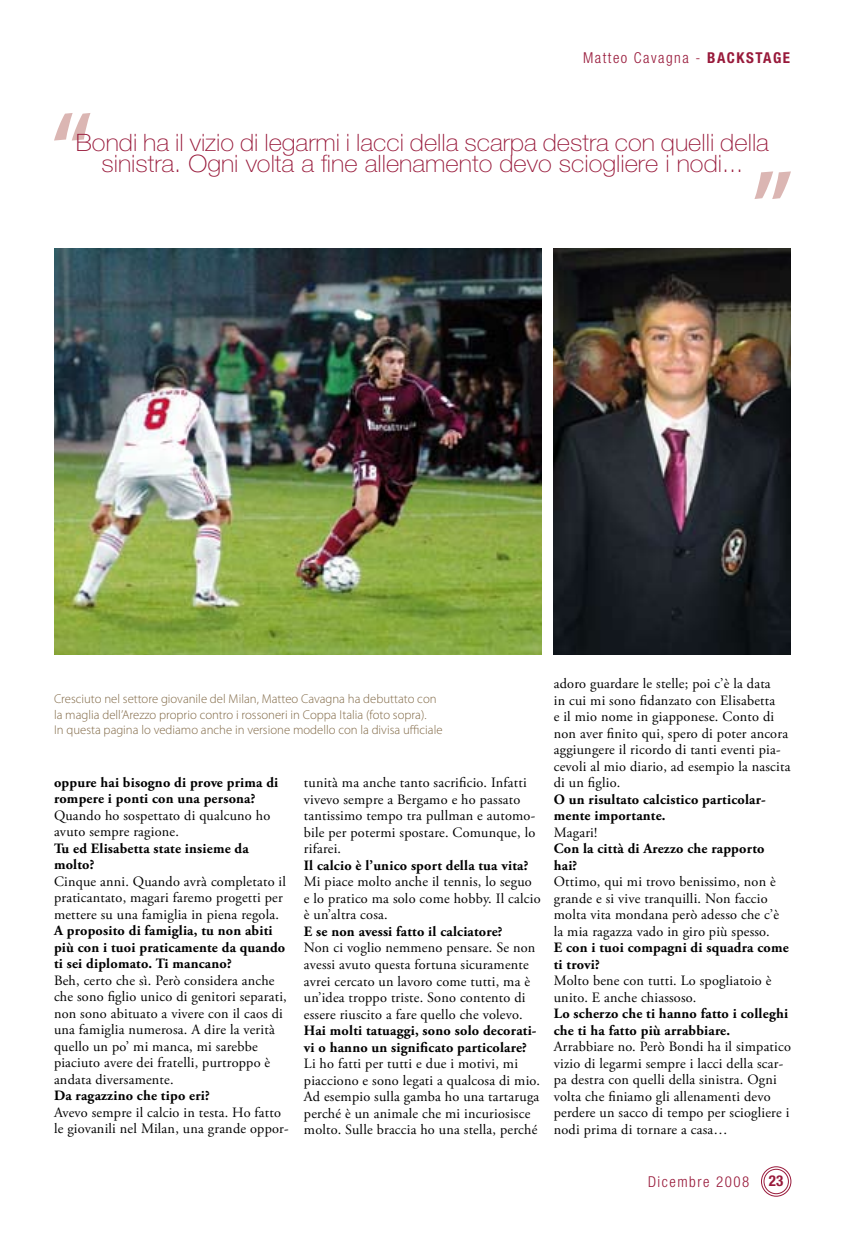
<style>
.page{position:relative;width:842px;height:1238px;background:#fff}
.page>*{position:absolute;margin:0;border:0;box-sizing:border-box;transform-origin:0 0}
.t1{font:100 24px/21px "Helvetica Neue LT Std";color:#98193a;text-align:center;scale:1.06 1}
.t2{font:300 condensed 15px "Helvetica Neue LT Std";letter-spacing:.1em;color:#98193a}
.t3{font:700 condensed 15px "Helvetica Neue LT Std";color:#98193a}
.t4{font:14.25px/16.5px "Adobe Garamond Pro";letter-spacing:.015em;color:#000}
.t5{font:700 14.25px/16.5px "Adobe Garamond Pro";letter-spacing:.015em;color:#000}
.t6{font:300 12.75px/15.3px "Myriad Pro";color:#806845}
.s1{font-weight:700}
</style>
<div class="page">
<div style="left:761px;top:1166px;width:30px;height:30px;border:1px solid #98193a;border-radius:50%"></div>
<div style="left:764px;top:1168px;width:25px;height:25px;border:1px solid #98193a;border-radius:50%"></div>
<img style="left:554px;top:248px;width:237px;height:406px">
<img style="left:54px;top:248px;width:487px;height:406px">
<svg style="left:54px;top:113px;width:36px;height:27px"></svg>
<svg style="left:754px;top:171px;width:37px;height:28px"></svg>
<p class="t2" style="left:583px;top:49px;width:208px">Matteo Cavagna - <span class="s1">BACKSTAGE</span></p>
<h1 class="t1" style="left:76px;top:132px;width:655px">Bondi ha il vizio di legarmi i lacci della scarpa destra con quelli della sinistra. Ogni volta a fine allenamento devo sciogliere i nodi...</h1>
<p class="t6" style="left:54px;top:691px;width:390px">Cresciuto nel settore giovanile del Milan, Matteo Cavagna ha debuttato con la maglia dell’Arezzo proprio contro i rossoneri in Coppa Italia (foto sopra).<br>In questa pagina lo vediamo anche in versione modello con la divisa ufficiale</p>
<p class="t5" style="left:54px;top:774px;width:226px">oppure hai bisogno di prove prima di rompere i ponti con una persona?</p>
<p class="t4" style="left:54px;top:807px;width:218px">Quando ho sospettato di qualcuno ho avuto sempre ragione.</p>
<p class="t5" style="left:54px;top:840px;width:196px">Tu ed Elisabetta state insieme da molto?</p>
<p class="t4" style="left:54px;top:873px;width:233px">Cinque anni. Quando avrà completato il praticantato, magari faremo progetti per mettere su una famiglia in piena regola.</p>
<p class="t5" style="left:54px;top:922px;width:233px">A proposito di famiglia, tu non abiti più con i tuoi praticamente da quando ti sei diplomato. Ti mancano?</p>
<p class="t4" style="left:54px;top:972px;width:234px">Beh, certo che sì. Però considera anche che sono figlio unico di genitori separati, non sono abituato a vivere con il caos di una famiglia numerosa. A dire la verità quello un po’ mi manca, mi sarebbe piaciuto avere dei fratelli, purtroppo è andata diversamente.</p>
<p class="t5" style="left:54px;top:1087px;width:157px">Da ragazzino che tipo eri?</p>
<p class="t4" style="left:54px;top:1104px;width:236px">Avevo sempre il calcio in testa. Ho fatto le giovanili nel Milan, una grande oppor-</p>
<p class="t4" style="left:304px;top:775px;width:233px">tunità ma anche tanto sacrificio. Infatti vivevo sempre a Bergamo e ho passato tantissimo tempo tra pullman e automo&shy;bile per potermi spostare. Comunque, lo rifarei.</p>
<p class="t5" style="left:304px;top:857px;width:226px">Il calcio è l’unico sport della tua vita?</p>
<p class="t4" style="left:304px;top:874px;width:238px">Mi piace molto anche il tennis, lo seguo e lo pratico ma solo come hobby. Il calcio è un’altra cosa.</p>
<p class="t5" style="left:304px;top:923px;width:200px">E se non avessi fatto il calciatore?</p>
<p class="t4" style="left:304px;top:940px;width:233px">Non ci voglio nemmeno pensare. Se non avessi avuto questa fortuna sicuramente avrei cercato un lavoro come tutti, ma è un’idea troppo triste. Sono contento di essere riuscito a fare quello che volevo.</p>
<p class="t5" style="left:304px;top:1022px;width:234px">Hai molti tatuaggi, sono solo decorati&shy;vi o hanno un significato particolare?</p>
<p class="t4" style="left:304px;top:1055px;width:238px">Li ho fatti per tutti e due i motivi, mi piacciono e sono legati a qualcosa di mio.<br>Ad esempio sulla gamba ho una tartaruga perché è un animale che mi incuriosisce molto. Sulle braccia ho una stella, perché</p>
<p class="t4" style="left:554px;top:675px;width:238px">adoro guardare le stelle; poi c’è la data<br>in cui mi sono fidanzato con Elisabetta<br>e il mio nome in giapponese. Conto di non aver finito qui, spero di poter ancora aggiungere il ricordo di tanti eventi pia&shy;cevoli al mio diario, ad esempio la nascita di un figlio.</p>
<p class="t5" style="left:554px;top:791px;width:214px">O un risultato calcistico particolar&shy;mente importante.</p>
<p class="t4" style="left:554px;top:824px;width:45px">Magari!</p>
<p class="t5" style="left:554px;top:840px;width:212px">Con la città di Arezzo che rapporto hai?</p>
<p class="t4" style="left:554px;top:873px;width:227px">Ottimo, qui mi trovo benissimo, non è grande e si vive tranquilli. Non faccio molta vita mondana però adesso che c’è la mia ragazza vado in giro più spesso.</p>
<p class="t5" style="left:554px;top:939px;width:237px">E con i tuoi compagni di squadra come ti trovi?</p>
<p class="t4" style="left:554px;top:972px;width:219px">Molto bene con tutti. Lo spogliatoio è unito. E anche chiassoso.</p>
<p class="t5" style="left:554px;top:1005px;width:236px">Lo scherzo che ti hanno fatto i colleghi che ti ha fatto più arrabbiare.</p>
<p class="t4" style="left:554px;top:1038px;width:239px">Arrabbiare no. Però Bondi ha il simpatico vizio di legarmi sempre i lacci della scar&shy;pa destra con quelli della sinistra. Ogni volta che finiamo gli allenamenti devo perdere un sacco di tempo per sciogliere i nodi prima di tornare a casa…</p>
<p class="t2" style="left:648px;top:1172px;width:103px">Dicembre 2008</p>
<p class="t3" style="left:769px;top:1171px;width:16px">23</p>
</div>
